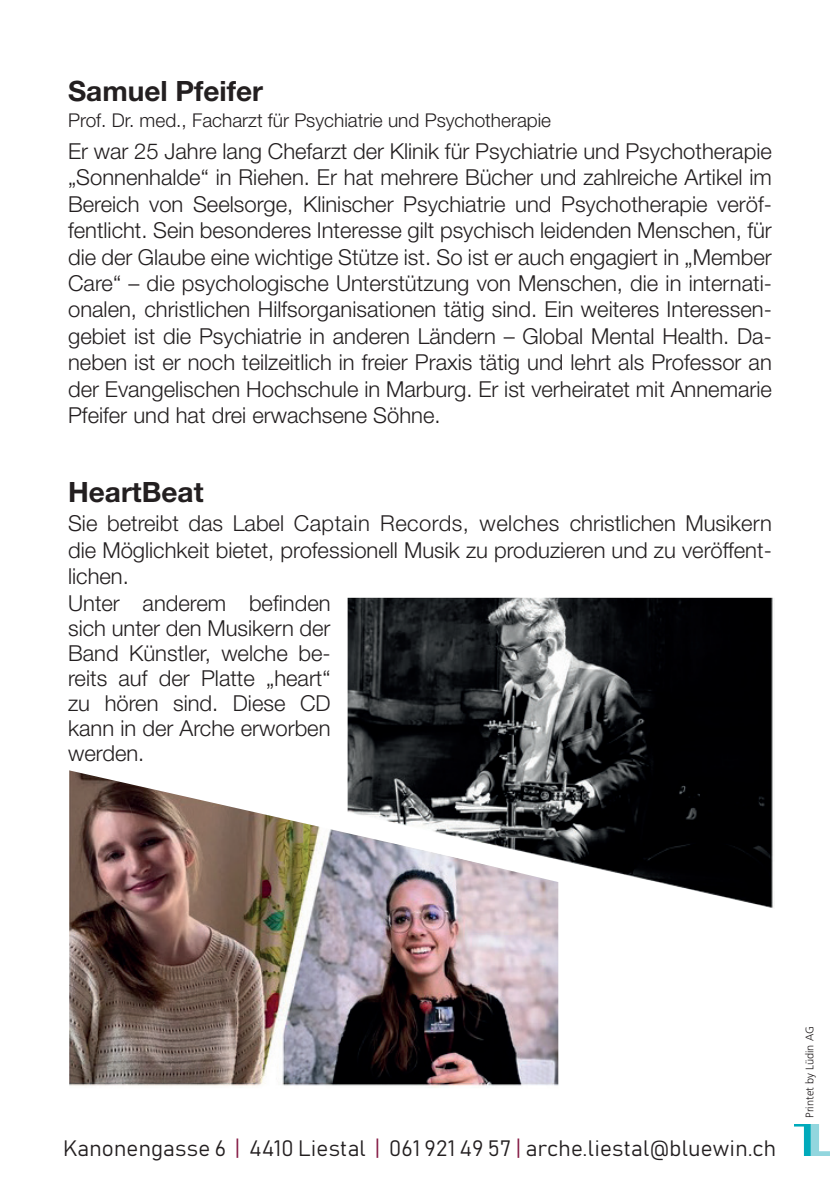
<style>
.page{position:relative;width:840px;height:1191px;background:#fff}
.page>*{position:absolute;margin:0;border:0;box-sizing:border-box;transform-origin:0 0}
.t1{font:700 28px "Helvetica Neue";color:#231f20}
.t2{font:300 22px/26.4px "Helvetica Neue";color:#231f20;text-align:justify}
.t3{font:22px "Bahnschrift";letter-spacing:.01em;color:#231f20}
.t4{font:300 19px "Helvetica Neue";color:#231f20}
.t5{font:300 11px "Frutiger CE";color:#231f20}
.s1{color:#841943}
</style>
<div class="page">
<img style="left:794px;top:1124px;width:34px;height:31px">
<img style="left:347px;top:598px;width:426px;height:109px">
<img style="left:69px;top:978px;width:489px;height:110px">
<img style="left:69px;top:707px;width:704px;height:271px">
<p class="t1" style="left:68px;top:74px;width:196px">Samuel Pfeifer</p>
<p class="t4" style="left:68px;top:109px;width:484px">Prof. Dr. med., Facharzt für Psychiatrie und Psychotherapie</p>
<p class="t2" style="left:68px;top:137px;width:705px">Er war 25 Jahre lang Chefarzt der Klinik für Psychiatrie und Psychotherapie „Sonnenhalde“ in Riehen. Er hat mehrere Bücher und zahlreiche Artikel im Bereich von Seelsorge, Klinischer Psychiatrie und Psychotherapie veröf&shy;fentlicht. Sein besonderes Interesse gilt psychisch leidenden Menschen, für die der Glaube eine wichtige Stütze ist. So ist er auch engagiert in „Member Care“ – die psychologische Unterstützung von Menschen, die in internati&shy;onalen, christlichen Hilfsorganisationen tätig sind. Ein weiteres Interessen&shy;gebiet ist die Psychiatrie in anderen Ländern – Global Mental Health. Da&shy;neben ist er noch teilzeitlich in freier Praxis tätig und lehrt als Professor an der Evangelischen Hochschule in Marburg. Er ist verheiratet mit Annemarie Pfeifer und hat drei erwachsene Söhne.</p>
<p class="t1" style="left:68px;top:475px;width:137px">HeartBeat</p>
<p class="t2" style="left:68px;top:510px;width:705px;line-height:25.4px;text-align:left">Sie betreibt das Label Captain Records, welches christlichen Musikern die Möglichkeit bietet, professionell Musik zu produzieren und zu veröffent&shy;lichen.<br>Unter anderem befinden<br>sich unter den Musikern der<br>Band Künstler, welche be-<br>reits auf der Platte „heart“<br>zu hören sind. Diese CD<br>kann in der Arche erworben<br>werden.</p>
<p class="t3" style="left:63px;top:1131px;width:714px">Kanonengasse 6 <span class="s1">|</span> 4410 Liestal <span class="s1">|</span> 061 921 49 57 <span class="s1">|</span> arche.liestal@bluewin.ch</p>
<p class="t5" style="left:802px;top:1117px;width:93px;rotate:-90deg">Printet by Lüdin AG</p>
</div>
